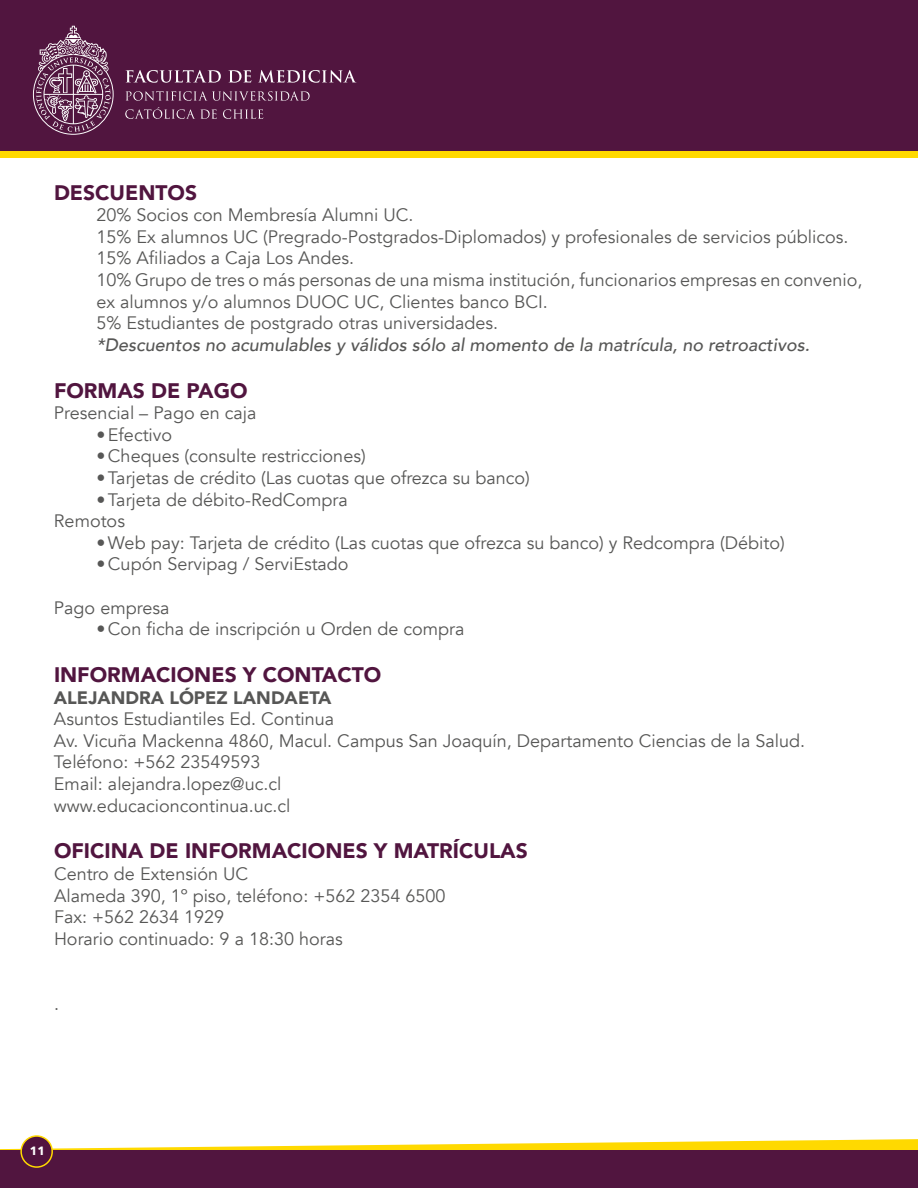
<style>
.page{position:relative;width:918px;height:1188px;background:#fff}
.page>*{position:absolute;margin:0;border:0;box-sizing:border-box;transform-origin:0 0}
.t1{font:900 21px "Avenir";color:#51153f}
.t2{font:18px/21.6px "Avenir";color:#575756}
.t3{font:italic 500 18px "Avenir";color:#575756}
.t4{font:900 18px "Avenir";color:#575756}
.t5{font:700 12px "Avenir Next";color:#fff}
</style>
<div class="page">
<div style="left:0;top:0;width:918px;height:153px;background:#51153f"></div>
<svg style="left:0;top:1137px;width:918px;height:13px"></svg>
<div style="left:0;top:1150px;width:918px;height:38px;background:#51153f"></div>
<svg style="left:33px;top:26px;width:81px;height:109px"></svg>
<svg style="left:126px;top:70px;width:95px;height:13px"></svg>
<svg style="left:228px;top:70px;width:23px;height:13px"></svg>
<svg style="left:258px;top:70px;width:98px;height:13px"></svg>
<svg style="left:126px;top:91px;width:184px;height:10px"></svg>
<svg style="left:125px;top:107px;width:92px;height:12px"></svg>
<svg style="left:223px;top:109px;width:40px;height:10px"></svg>
<div style="left:0;top:151px;width:918px;height:7px;background:#ffd900"></div>
<div style="left:21px;top:1136px;width:31px;height:31px;background:#51133f;border-radius:50%"></div>
<div style="left:20px;top:1135px;width:33px;height:33px;border:2px solid #ffd900;border-radius:50%"></div>
<p class="t1" style="left:54px;top:174px;width:145px">DESCUENTOS</p>
<p class="t2" style="left:97px;top:205px;width:767px">20% Socios con Membresía Alumni UC.<br>15% Ex alumnos UC (Pregrado-Postgrados-Diplomados) y profesionales de servicios públicos.<br>15% Afiliados a Caja Los Andes.<br>10% Grupo de tres o más personas de una misma institución, funcionarios empresas en convenio, ex alumnos y/o alumnos DUOC UC, Clientes banco BCI.<br>5% Estudiantes de postgrado otras universidades.</p>
<p class="t3" style="left:97px;top:334px;width:715px">*Descuentos no acumulables y válidos sólo al momento de la matrícula, no retroactivos.</p>
<p class="t1" style="left:54px;top:372px;width:195px">FORMAS DE PAGO</p>
<p class="t2" style="left:54px;top:403px;width:204px">Presencial – Pago en caja</p>
<p class="t2" style="left:97px;top:424px;width:77px">•Efectivo</p>
<p class="t2" style="left:97px;top:446px;width:271px">•Cheques (consulte restricciones)</p>
<p class="t2" style="left:97px;top:467px;width:435px">•Tarjetas de crédito (Las cuotas que ofrezca su banco)</p>
<p class="t2" style="left:54px;top:489px;width:295px;text-indent:43px">•Tarjeta de débito-RedCompra<br>Remotos</p>
<p class="t2" style="left:97px;top:532px;width:690px">•Web pay: Tarjeta de crédito (Las cuotas que ofrezca su banco) y Redcompra (Débito)</p>
<p class="t2" style="left:97px;top:554px;width:254px">•Cupón Servipag / ServiEstado</p>
<p class="t2" style="left:54px;top:597px;width:117px">Pago empresa</p>
<p class="t2" style="left:97px;top:619px;width:369px">•Con ficha de inscripción u Orden de compra</p>
<p class="t1" style="left:54px;top:657px;width:329px">INFORMACIONES Y CONTACTO</p>
<p class="t4" style="left:54px;top:682px;width:279px">ALEJANDRA LÓPEZ LANDAETA</p>
<p class="t2" style="left:54px;top:709px;width:753px">Asuntos Estudiantiles Ed. Continua<br>Av. Vicuña Mackenna 4860, Macul. Campus San Joaquín, Departamento Ciencias de la Salud.<br>Teléfono: +562 23549593<br>Email: alejandra.lopez@uc.cl<br>www.educacioncontinua.uc.cl</p>
<p class="t1" style="left:54px;top:833px;width:475px">OFICINA DE INFORMACIONES Y MATRÍCULAS</p>
<p class="t2" style="left:54px;top:863px;width:393px">Centro de Extensión UC<br>Alameda 390, 1º piso, teléfono: +562 2354 6500<br>Fax: +562 2634 1929<br>Horario continuado: 9 a 18:30 horas</p>
<p class="t2" style="left:54px;top:993px;width:7px">.</p>
<p class="t5" style="left:30px;top:1140px;width:17px">11</p>
</div>
